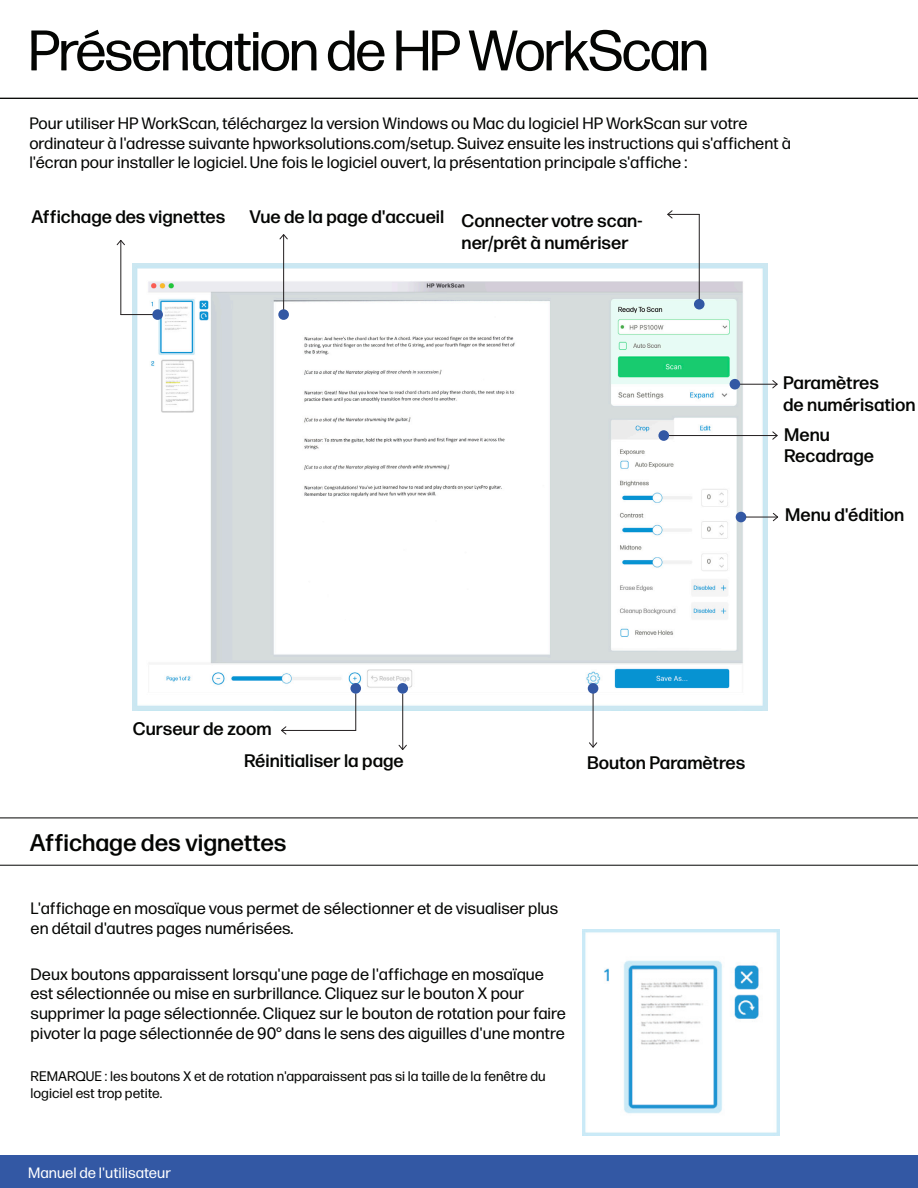
<style>
.page{position:relative;width:918px;height:1188px;background:#fff}
.page>*{position:absolute;margin:0;border:0;box-sizing:border-box;transform-origin:0 0}
.t1{font:57px "Forma DJR Display";color:#040503}
.t2{font:500 24px "Forma DJR Micro";color:#040503}
.t3{font:500 18.15px/21.8px "Forma DJR Micro";color:#040503}
.t4{font:16.5px/19.8px "Forma DJR Micro";color:#040503}
.t5{font:15px "Forma DJR Micro";color:#fff}
.t6{font:13.8px/16.6px "Forma DJR Micro";color:#040503}
</style>
<div class="page">
<hr style="left:0;top:865px;width:918px;height:1px;background:#040503">
<hr style="left:0;top:818px;width:918px;height:1px;background:#040503">
<div style="left:0;top:1156px;width:918px;height:32px;background:#3358a4"></div>
<hr style="left:0;top:98px;width:918px;height:1px;background:#040503">
<img style="left:583px;top:930px;width:197px;height:206px">
<img style="left:133px;top:263px;width:634px;height:448px">
<div style="left:152px;top:309px;width:11px;height:11px;background:#3358a4;border-radius:50%"></div>
<hr style="left:121px;top:240px;width:1px;height:75px;background:#231f20">
<svg style="left:117px;top:240px;width:8px;height:5px"></svg>
<div style="left:278px;top:309px;width:11px;height:11px;background:#3358a4;border-radius:50%"></div>
<hr style="left:283px;top:235px;width:1px;height:74px;background:#231f20">
<hr style="left:735px;top:384px;width:42px;height:1px;background:#231f20">
<svg style="left:279px;top:234px;width:9px;height:5px"></svg>
<div style="left:694px;top:299px;width:11px;height:11px;background:#3358a4;border-radius:50%"></div>
<hr style="left:699px;top:214px;width:1px;height:85px;background:#231f20">
<hr style="left:668px;top:214px;width:31px;height:1px;background:#231f20">
<hr style="left:121px;top:314px;width:31px;height:1px;background:#231f20">
<svg style="left:667px;top:210px;width:6px;height:9px"></svg>
<hr style="left:669px;top:435px;width:108px;height:1px;background:#231f20">
<svg style="left:772px;top:431px;width:6px;height:9px"></svg>
<svg style="left:773px;top:513px;width:5px;height:8px"></svg>
<svg style="left:772px;top:380px;width:6px;height:8px"></svg>
<div style="left:736px;top:512px;width:10px;height:10px;background:#3358a4;border-radius:50%"></div>
<hr style="left:746px;top:517px;width:32px;height:1px;background:#231f20">
<hr style="left:593px;top:692px;width:1px;height:55px;background:#231f20">
<hr style="left:282px;top:730px;width:74px;height:1px;background:#231f20">
<hr style="left:356px;top:694px;width:1px;height:36px;background:#231f20">
<svg style="left:281px;top:726px;width:5px;height:9px"></svg>
<svg style="left:589px;top:742px;width:8px;height:6px"></svg>
<div style="left:658px;top:430px;width:11px;height:11px;background:#3358a4;border-radius:50%"></div>
<div style="left:588px;top:683px;width:10px;height:11px;background:#3358a4;border-radius:50%"></div>
<div style="left:350px;top:683px;width:11px;height:11px;background:#3358a4;border-radius:50%"></div>
<hr style="left:402px;top:694px;width:1px;height:55px;background:#231f20">
<svg style="left:399px;top:745px;width:8px;height:5px"></svg>
<div style="left:397px;top:683px;width:11px;height:11px;background:#3358a4;border-radius:50%"></div>
<div style="left:730px;top:379px;width:10px;height:11px;background:#3358a4;border-radius:50%"></div>
<h1 class="t1" style="left:29px;top:16px;width:680px">Présentation de HP WorkScan</h1>
<p class="t4" style="left:29px;top:113px;width:763px">Pour utiliser HP WorkScan, téléchargez la version Windows ou Mac du logiciel HP WorkScan sur votre ordinateur à l'adresse suivante hpworksolutions.com/setup. Suivez ensuite les instructions qui s'affichent à l'écran pour installer le logiciel. Une fois le logiciel ouvert, la présentation principale s'affiche :</p>
<p class="t3" style="left:31px;top:205px;width:196px">Affichage des vignettes</p>
<p class="t3" style="left:249px;top:205px;width:196px">Vue de la page d'accueil</p>
<p class="t3" style="left:462px;top:209px;width:182px">Connecter votre scan&shy;ner/prêt à numériser</p>
<p class="t3" style="left:783px;top:371px;width:134px">Paramètres<br>de numérisation</p>
<p class="t3" style="left:784px;top:423px;width:92px">Menu<br>Recadrage</p>
<p class="t3" style="left:785px;top:503px;width:121px">Menu d'édition</p>
<p class="t3" style="left:244px;top:712px;width:161px;line-height:32px;text-indent:-111px">Curseur de zoom<br>Réinitialiser la page</p>
<p class="t3" style="left:587px;top:752px;width:160px">Bouton Paramètres</p>
<h2 class="t2" style="left:30px;top:827px;width:258px">Affichage des vignettes</h2>
<p class="t4" style="left:31px;top:898px;width:529px">L'affichage en mosaïque vous permet de sélectionner et de visualiser plus en détail d'autres pages numérisées.</p>
<p class="t4" style="left:31px;top:963px;width:537px">Deux boutons apparaissent lorsqu'une page de l'affichage en mosaïque est sélectionnée ou mise en surbrillance. Cliquez sur le bouton X pour supprimer la page sélectionnée. Cliquez sur le bouton de rotation pour faire pivoter la page sélectionnée de 90° dans le sens des aiguilles d'une montre</p>
<p class="t6" style="left:31px;top:1068px;width:517px">REMARQUE : les boutons X et de rotation n'apparaissent pas si la taille de la fenêtre du logiciel est trop petite.</p>
<p class="t5" style="left:28px;top:1163px;width:144px">Manuel de l'utilisateur</p>
</div>
